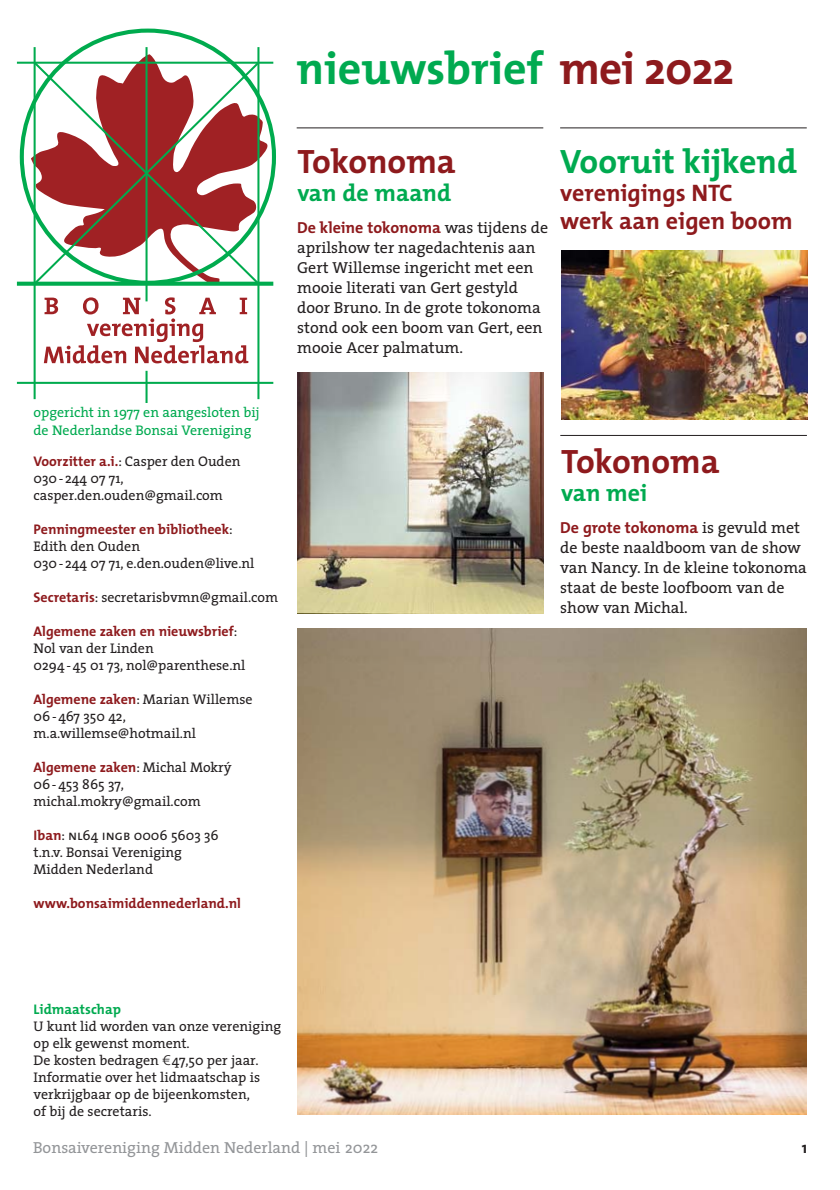
<style>
.page{position:relative;width:840px;height:1190px;background:#fff}
.page>*{position:absolute;margin:0;border:0;box-sizing:border-box;transform-origin:0 0}
.t1{font:700 46px "The Mix";color:#00aa50}
.t2{font:700 34px "The Mix";color:#8e1a1d}
.t3{font:700 34px "The Mix";color:#00aa50}
.t4{font:700 24px/28px "The Mix";color:#8e1a1d}
.t5{font:700 24px "The Mix";color:#00aa50}
.t6{font:16px/20px "The Serif";color:#231f20}
.t7{font:700 16px "The Mix";color:#8e1a1d}
.t8{font:16px "The Serif";color:#939598}
.t9{font:700 16px "The Mix";color:#231f20}
.t10{font:14px/17px "The Serif";color:#231f20}
.t11{font:700 14px "The Mix";color:#8e1a1d}
.t12{font:14px/18px "The Serif";color:#00aa50}
.t13{font:700 14px "The Mix";color:#00aa50}
.s1{color:#8e1a1d}
.s2{font-family:"The Serif";font-weight:400;color:#231f20}
.s3{font-family:"The Mix";font-weight:700;color:#8e1a1d}
.s4{font-family:"The Sans Caps"}
.s5{font-family:"Linotype Euro Font Ato F"}
</style>
<div class="page">
<svg style="left:44px;top:297px;width:204px;height:66px"></svg>
<svg style="left:31px;top:54px;width:239px;height:228px"></svg>
<hr style="left:34px;top:47px;width:2px;height:352px;background:#00ab4e">
<hr style="left:146px;top:47px;width:2px;height:254px;background:#00ab4e">
<hr style="left:257px;top:47px;width:2px;height:352px;background:#00ab4e">
<hr style="left:17px;top:62px;width:256px;height:2px;background:#00ab4e">
<svg style="left:17px;top:282px;width:256px;height:4px"></svg>
<hr style="left:17px;top:382px;width:256px;height:2px;background:#00ab4e">
<svg style="left:32px;top:60px;width:229px;height:227px"></svg>
<hr style="left:146px;top:371px;width:2px;height:31px;background:#00ab4e">
<img style="left:297px;top:628px;width:509px;height:487px">
<img style="left:297px;top:372px;width:247px;height:242px">
<hr style="left:297px;top:127px;width:246px;height:1px;background:#231f20">
<hr style="left:560px;top:127px;width:247px;height:1px;background:#231f20">
<img style="left:562px;top:251px;width:245px;height:168px">
<hr style="left:560px;top:435px;width:247px;height:1px;background:#231f20">
<h1 class="t1" style="left:297px;top:50px;width:439px">nieuwsbrief <span class="s1">mei 2022</span></h1>
<h2 class="t2" style="left:297px;top:149px;width:160px">Tokonoma</h2>
<h3 class="t5" style="left:297px;top:184px;width:155px">van de maand</h3>
<p class="t7" style="left:297px;top:222px;width:252px">De kleine tokonoma <span class="s2">was tijdens de</span></p>
<p class="t6" style="left:297px;top:240px;width:247px">aprilshow ter nagedachtenis aan<br>Gert Willemse ingericht met een mooie literati van Gert gestyld door Bruno. In de grote tokonoma stond ook een boom van Gert, een mooie Acer palmatum.</p>
<h2 class="t3" style="left:560px;top:149px;width:238px">Vooruit kijkend</h2>
<h3 class="t4" style="left:560px;top:182px;width:234px">verenigings NTC<br>werk aan eigen boom</h3>
<p class="t12" style="left:34px;top:405px;width:228px">opgericht in 1977 en aangesloten bij de Nederlandse Bonsai Vereniging</p>
<p class="t10" style="left:34px;top:454px;width:209px"><span class="s3">Voorzitter a.i.</span>: Casper den Ouden<br>030 - 244 07 71, casper.den.ouden@gmail.com</p>
<p class="t11" style="left:34px;top:524px;width:201px">Penningmeester en bibliotheek<span class="s2">:</span></p>
<p class="t10" style="left:34px;top:539px;width:222px">Edith den Ouden<br>030 - 244 07 71, e.den.ouden@live.nl</p>
<p class="t10" style="left:34px;top:590px;width:246px"><span class="s3">Secretaris</span>: secretarisbvmn@gmail.com</p>
<p class="t11" style="left:34px;top:626px;width:205px">Algemene zaken en nieuwsbrief<span class="s2">:</span></p>
<p class="t10" style="left:34px;top:641px;width:213px">Nol van der Linden<br>0294 - 45 01 73, nol@parenthese.nl</p>
<p class="t10" style="left:34px;top:692px;width:221px"><span class="s3">Algemene zaken</span>: Marian Willemse<br>06 - 467 350 42, m.a.willemse@hotmail.nl</p>
<p class="t11" style="left:34px;top:762px;width:200px">Algemene zaken<span class="s2">: Michal Mokry´</span></p>
<p class="t10" style="left:34px;top:777px;width:169px">06 - 453 865 37, michal.mokry@gmail.com</p>
<p class="t10" style="left:34px;top:828px;width:187px"><span class="s3">Iban</span>: <span class="s4">nl</span>64 <span class="s4">ingb</span> 0006 5603 36 t.n.v. Bonsai Vereniging<br>Midden Nederland</p>
<p class="t11" style="left:34px;top:898px;width:209px">www.bonsaimiddennederland.nl</p>
<h2 class="t2" style="left:561px;top:449px;width:160px">Tokonoma</h2>
<h3 class="t5" style="left:561px;top:484px;width:88px">van mei</h3>
<p class="t7" style="left:560px;top:522px;width:241px">De grote tokonoma <span class="s2">is gevuld met</span></p>
<p class="t6" style="left:560px;top:540px;width:248px">de beste naaldboom van de show van Nancy. In de kleine tokonoma staat de beste loofboom van de show van Michal.</p>
<p class="t13" style="left:34px;top:1004px;width:89px">Lidmaatschap</p>
<p class="t10" style="left:34px;top:1019px;width:249px">U kunt lid worden van onze vereniging op elk gewenst moment.<br>De kosten bedragen <span class="s5">1</span>47,50 per jaar.<br>Informatie over het lidmaatschap is verkrijgbaar op de bijeenkomsten,<br>of bij de secretaris.</p>
<p class="t8" style="left:33px;top:1141px;width:347px">Bonsaivereniging Midden Nederland | mei 2022</p>
<p class="t9" style="left:802px;top:1141px;width:7px">1</p>
</div>
